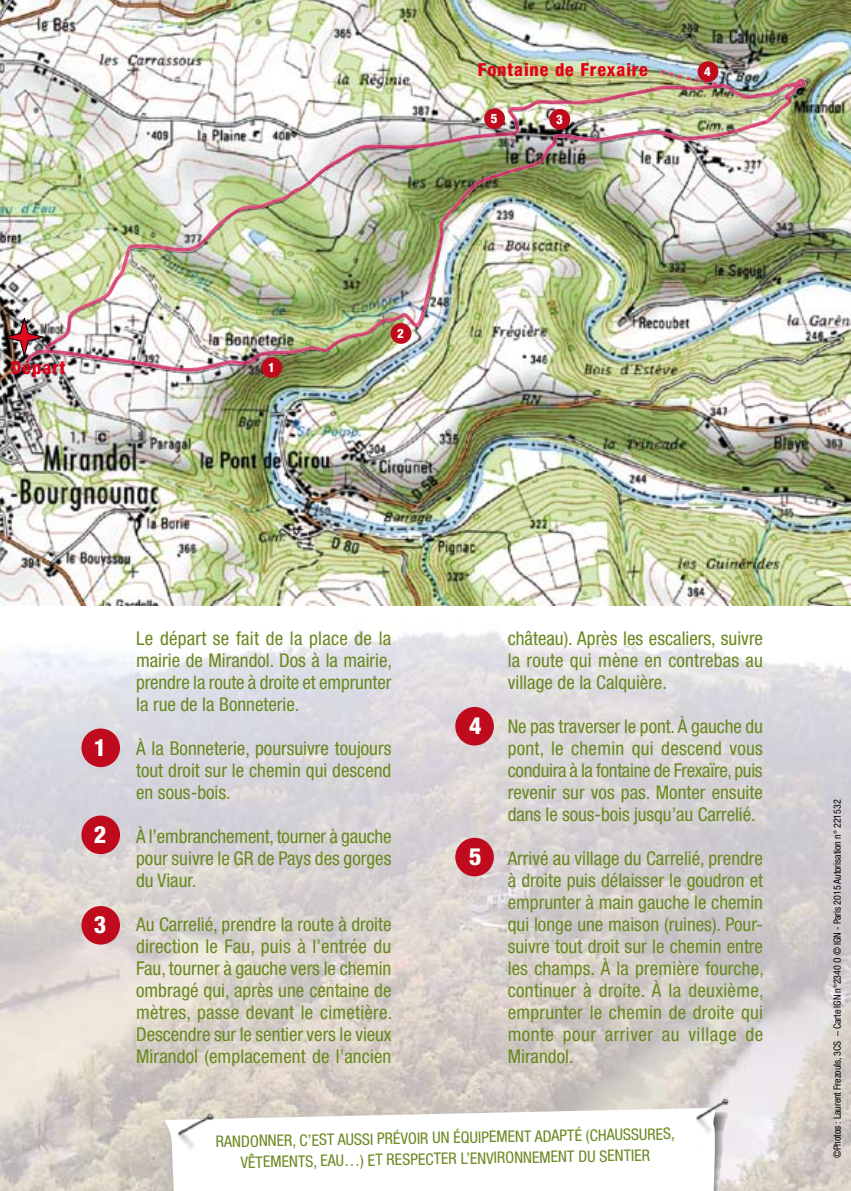
<style>
.page{position:relative;width:851px;height:1191px;background:#fff}
.page>*{position:absolute;margin:0;border:0;box-sizing:border-box;transform-origin:0 0}
.t1{font:800 condensed 23.8px "Helvetica Neue";color:#fff}
.t2{font:condensed 19px/22px "Helvetica Neue";color:#69881f;text-align:justify}
.t3{font:800 condensed 18px "Helvetica Neue";letter-spacing:.05em;color:#e2001a}
.t4{font:condensed 16px "Helvetica Neue";color:#69881f}
.t5{font:800 condensed 12.8px "Helvetica Neue";color:#fff}
.t6{font:condensed 10px "Helvetica Neue";letter-spacing:-.01em;color:#000}
</style>
<div class="page">
<img style="left:0;top:0;width:850px;height:606px">
<img style="left:112px;top:80px;width:685px;height:204px">
<img style="left:660px;top:69px;width:57px;height:16px">
<img style="left:0;top:630px;width:850px;height:561px">
<div style="left:81px;top:728px;width:39px;height:39px;background:#bf0b1d;border-radius:50%"></div>
<div style="left:81px;top:815px;width:39px;height:39px;background:#bf0b1d;border-radius:50%"></div>
<div style="left:81px;top:906px;width:39px;height:38px;background:#bf0b1d;border-radius:50%"></div>
<div style="left:455px;top:707px;width:39px;height:38px;background:#bf0b1d;border-radius:50%"></div>
<div style="left:455px;top:837px;width:39px;height:39px;background:#bf0b1d;border-radius:50%"></div>
<svg style="left:164px;top:1107px;width:568px;height:84px"></svg>
<img style="left:160px;top:1089px;width:74px;height:71px">
<img style="left:678px;top:1074px;width:69px;height:71px">
<svg style="left:5px;top:318px;width:38px;height:38px"></svg>
<div style="left:261px;top:357px;width:21px;height:21px;background:#bf0b1d;border-radius:50%"></div>
<div style="left:390px;top:323px;width:21px;height:21px;background:#bf0b1d;border-radius:50%"></div>
<div style="left:549px;top:109px;width:21px;height:21px;background:#bf0b1d;border-radius:50%"></div>
<div style="left:697px;top:61px;width:21px;height:21px;background:#bf0b1d;border-radius:50%"></div>
<div style="left:484px;top:108px;width:21px;height:21px;background:#bf0b1d;border-radius:50%"></div>
<p class="t3" style="left:11px;top:356px;width:56px">Départ</p>
<p class="t5" style="left:268px;top:359px;width:8px">1</p>
<p class="t3" style="left:478px;top:59px;width:172px">Fontaine de Frexaire</p>
<p class="t5" style="left:491px;top:110px;width:8px">5</p>
<p class="t5" style="left:556px;top:111px;width:8px">3</p>
<p class="t5" style="left:704px;top:63px;width:8px">4</p>
<p class="t5" style="left:397px;top:325px;width:8px">2</p>
<p class="t1" style="left:94px;top:732px;width:14px">1</p>
<p class="t1" style="left:94px;top:819px;width:14px">2</p>
<p class="t1" style="left:94px;top:909px;width:14px">3</p>
<p class="t2" style="left:136px;top:626px;width:257px">Le départ se fait de la place de la mairie de Mirandol. Dos à la mairie, prendre la route à droite et emprunter la rue de la Bonneterie.</p>
<p class="t2" style="left:136px;top:736px;width:257px">À la Bonneterie, poursuivre toujours tout droit sur le chemin qui descend en sous-bois.</p>
<p class="t2" style="left:136px;top:824px;width:257px">À l’embranchement, tourner à gauche pour suivre le GR de Pays des gorges du Viaur.</p>
<p class="t2" style="left:136px;top:912px;width:257px">Au Carrelié, prendre la route à droite direction le Fau, puis à l’entrée du Fau, tourner à gauche vers le chemin ombragé qui, après une centaine de mètres, passe devant le cimetière.<br>Descendre sur le sentier vers le vieux Mirandol (emplacement de l’ancien</p>
<p class="t1" style="left:469px;top:711px;width:14px">4</p>
<p class="t1" style="left:469px;top:841px;width:14px">5</p>
<p class="t2" style="left:507px;top:626px;width:257px">château). Après les escaliers, suivre la route qui mène en contrebas au village de la Calquière.</p>
<p class="t2" style="left:507px;top:714px;width:257px">Ne pas traverser le pont. À gauche du pont, le chemin qui descend vous conduira à la fontaine de Frexaïre, puis revenir sur vos pas. Monter ensuite dans le sous-bois jusqu’au Carrelié.</p>
<p class="t2" style="left:507px;top:846px;width:257px">Arrivé au village du Carrelié, prendre à droite puis délaisser le goudron et emprunter à main gauche le chemin qui longe une maison (ruines). Pour&shy;suivre tout droit sur le chemin entre les champs. À la première fourche, continuer à droite. À la deuxième, emprunter le chemin de droite qui monte pour arriver au village de Mirandol.</p>
<p class="t4" style="left:216px;top:1132px;width:17px;rotate:-1deg">Randonner</p>
<p class="t4" style="left:292px;top:1131px;width:28px;rotate:-1deg">, c’est</p>
<p class="t4" style="left:337px;top:1130px;width:9px;rotate:-1deg">aussi</p>
<p class="t4" style="left:377px;top:1129px;width:32px;rotate:-1deg">pr évoir</p>
<p class="t4" style="left:432px;top:1128px;width:50px;rotate:-1deg">un équipement</p>
<p class="t4" style="left:534px;top:1126px;width:9px;rotate:-1deg">adapt</p>
<p class="t4" style="left:574px;top:1126px;width:24px;rotate:-1deg">é (chaussures</p>
<p class="t4" style="left:240px;top:1152px;width:28px;rotate:-1deg">vêtements</p>
<p class="t4" style="left:313px;top:1151px;width:82px;rotate:-1deg">, eau…) etrespecter</p>
<p class="t4" style="left:460px;top:1149px;width:23px;rotate:-1deg">l’environnement</p>
<p class="t4" style="left:578px;top:1147px;width:30px;rotate:-1deg">Du sentier</p>
<p class="t6" style="left:831px;top:1158px;width:360px;rotate:-90deg">©Photos : Laurent Frezouls, 3CS – Carte IGN n°2340 O © IGN - Paris 2015 Autorisation n° 221532</p>
</div>
